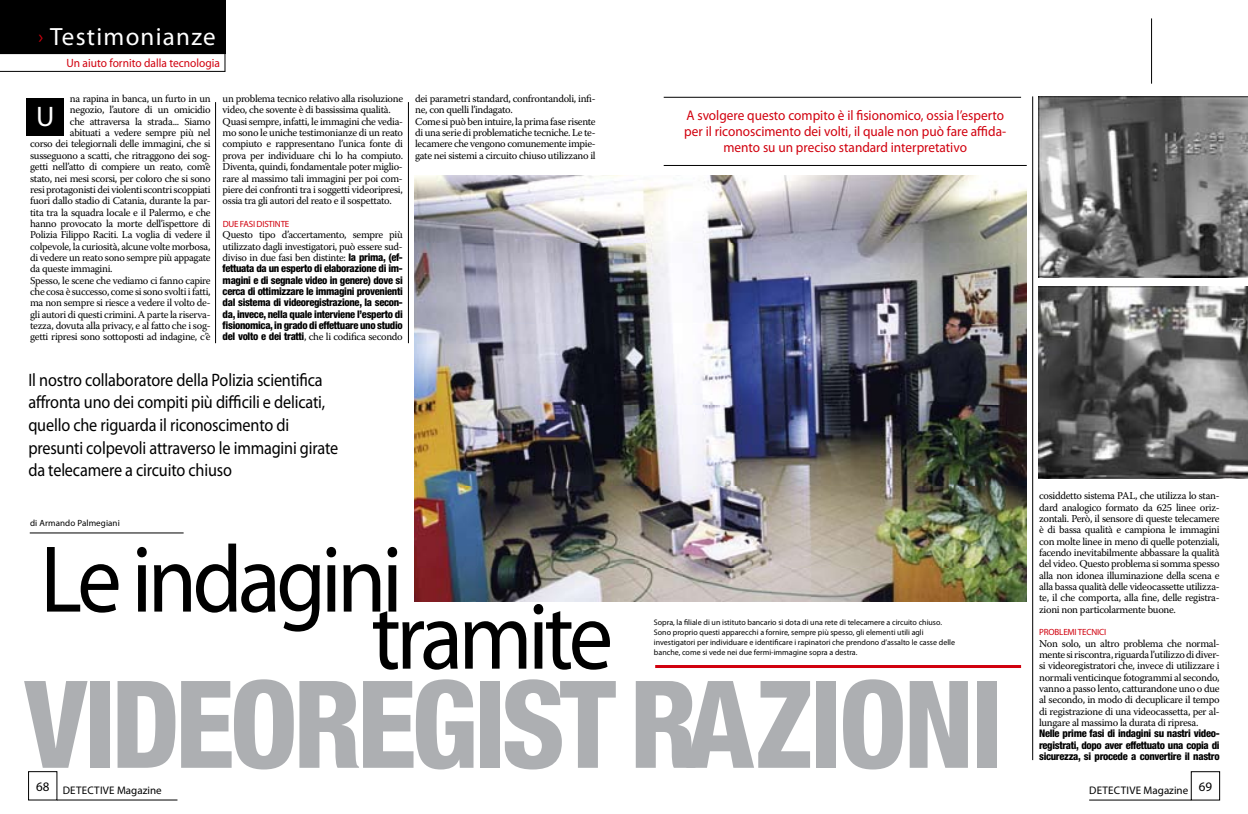
<style>
.page{position:relative;width:1248px;height:814px;background:#fff}
.page>*{position:absolute;margin:0;border:0;box-sizing:border-box;transform-origin:0 0}
.t1{font:800 condensed 121.4px "Helvetica Neue";letter-spacing:-.04em;color:#adafb2}
.t2{font:95.7px "Myriad Pro";letter-spacing:-.05em;color:#000;scale:.92 1}
.t3{font:28.3px "Myriad Pro";color:#fff}
.t4{font:25px "Myriad Pro";letter-spacing:.05em;color:#fff}
.t5{font:18px/22.7px "Myriad Pro";letter-spacing:-.01em;color:#000;scale:.9 1}
.t6{font:14px/16px "Myriad Pro";color:#d1010e;text-align:center;scale:.95 1}
.t7{font:12px "Myriad Pro";color:#d1010e;scale:.95 1}
.t8{font:11px "Myriad Pro";letter-spacing:.02em;color:#000}
.t9{font:10.5px/11.3px "Warnock Pro";letter-spacing:-.03em;color:#000;text-align:justify}
.t10{font:800 condensed 10.5px/11.3px "Helvetica Neue";letter-spacing:-.03em;color:#000;text-align:justify}
.t11{font:9px "Myriad Pro";letter-spacing:-.02em;color:#d1010e}
.t12{font:9px "Myriad Pro";letter-spacing:.01em;color:#000}
.t13{font:8px/10px "Myriad Pro";color:#000}
.s1{font-size:19px;color:#d1010e}
.s2{font-family:"Helvetica Neue";font-weight:800;font-stretch:condensed}
</style>
<div class="page">
<div style="left:28px;top:771px;width:29px;height:29px;border:1px solid #000"></div>
<hr style="left:57px;top:799px;width:120px;height:1px;background:#000">
<div style="left:0;top:0;width:225px;height:54px;background:#000"></div>
<hr style="left:224px;top:0;width:1px;height:72px;background:#000">
<hr style="left:0;top:71px;width:225px;height:1px;background:#000">
<div style="left:1190px;top:771px;width:29px;height:29px;border:1px solid #000"></div>
<hr style="left:1089px;top:799px;width:102px;height:1px;background:#000">
<img style="left:414px;top:176px;width:612px;height:425px">
<img style="left:1038px;top:97px;width:209px;height:181px">
<img style="left:1038px;top:286px;width:209px;height:192px">
<hr style="left:663px;top:97px;width:357px;height:1px;background:#000">
<hr style="left:663px;top:165px;width:363px;height:1px;background:#000">
<hr style="left:215px;top:102px;width:1px;height:241px;background:#000">
<hr style="left:1151px;top:18px;width:1px;height:66px;background:#000">
<hr style="left:1032px;top:96px;width:1px;height:664px;background:#000">
<hr style="left:408px;top:102px;width:1px;height:241px;background:#000">
<div style="left:26px;top:98px;width:38px;height:38px;background:#000"></div>
<hr style="left:655px;top:665px;width:365px;height:3px;background:#d1010e">
<hr style="left:30px;top:532px;width:154px;height:1px;background:#000">
<h3 class="t4" style="left:39px;top:22px;width:178px"><span class="s1">›</span> Testimonianze</h3>
<p class="t7" style="left:66px;top:56px;width:163px">Un aiuto fornito dalla tecnologia</p>
<p class="t9" style="left:70px;top:93px;width:142px">na rapina in banca, un furto in un</p>
<p class="t9" style="left:70px;top:104px;width:142px">negozio, l’autore di un omicidio</p>
<p class="t9" style="left:70px;top:115px;width:142px">che attraversa la strada... Siamo</p>
<p class="t9" style="left:70px;top:127px;width:142px">abituati a vedere sempre più nel</p>
<p class="t9" style="left:30px;top:138px;width:182px">corso dei telegiornali delle immagini, che si</p>
<p class="t9" style="left:30px;top:149px;width:182px">susseguono a scatti, che ritraggono dei sog-</p>
<p class="t9" style="left:30px;top:161px;width:182px">getti nell’atto di compiere un reato, com’è</p>
<p class="t9" style="left:30px;top:172px;width:182px">stato, nei mesi scorsi, per coloro che si sono</p>
<p class="t9" style="left:30px;top:183px;width:182px">resi protagonisti dei violenti scontri scoppiati</p>
<p class="t9" style="left:30px;top:195px;width:182px">fuori dallo stadio di Catania, durante la par-</p>
<p class="t9" style="left:30px;top:206px;width:182px">tita tra la squadra locale e il Palermo, e che</p>
<p class="t9" style="left:30px;top:217px;width:182px">hanno provocato la morte dell’ispettore di</p>
<p class="t9" style="left:30px;top:229px;width:182px">Polizia Filippo Raciti. La voglia di vedere il</p>
<p class="t9" style="left:30px;top:240px;width:182px">colpevole, la curiosità, alcune volte morbosa,</p>
<p class="t9" style="left:30px;top:252px;width:182px">di vedere un reato sono sempre più appagate</p>
<p class="t9" style="left:30px;top:263px;width:84px">da queste immagini.</p>
<p class="t9" style="left:30px;top:274px;width:182px">Spesso, le scene che vediamo ci fanno capire</p>
<p class="t9" style="left:30px;top:286px;width:182px">che cosa è successo, come si sono svolti i fatti,</p>
<p class="t9" style="left:30px;top:297px;width:182px">ma non sempre si riesce a vedere il volto de-</p>
<p class="t9" style="left:30px;top:308px;width:182px">gli autori di questi crimini. A parte la riserva-</p>
<p class="t9" style="left:30px;top:320px;width:182px">tezza, dovuta alla privacy, e al fatto che i sog-</p>
<p class="t9" style="left:30px;top:331px;width:182px">getti ripresi sono sottoposti ad indagine, c’è</p>
<h3 class="t3" style="left:36px;top:99px;width:20px">U</h3>
<p class="t9" style="left:223px;top:93px;width:182px;text-align:left">un problema tecnico relativo alla risoluzione video, che sovente è di bassissima qualità.<br>Quasi sempre, infatti, le immagini che vedia&shy;mo sono le uniche testimonianze di un reato compiuto e rappresentano l’unica fonte di prova per individuare chi lo ha compiuto.<br>Diventa, quindi, fondamentale poter miglio&shy;rare al massimo tali immagini per poi com&shy;piere dei confronti tra i soggetti videoripresi, ossia tra gli autori del reato e il sospettato.</p>
<p class="t11" style="left:223px;top:218px;width:68px">due fasi distinte</p>
<p class="t9" style="left:223px;top:229px;width:182px">Questo tipo d’accertamento, sempre più utilizzato dagli investigatori, può essere sud&shy;diviso in due fasi ben distinte: <span class="s2">la prima, (ef-</span></p>
<p class="t10" style="left:223px;top:263px;width:182px">fettuata da un esperto di elaborazione di im&shy;magini e di segnale video in genere) dove si cerca di ottimizzare le immagini provenienti dal sistema di videoregistrazione, la secon&shy;da, invece, nella quale interviene l’esperto di fisionomica, in grado di effettuare uno studio</p>
<p class="t9" style="left:223px;top:331px;width:182px"><span class="s2">del volto e dei tratti</span>, che li codifica secondo</p>
<h3 class="t5" style="left:28px;top:368px;width:346px">I l nostro collaboratore della Polizia scientifica affronta uno dei compiti più difficili e delicati, quello che riguarda il riconoscimento di presunti colpevoli attraverso le immagini girate da telecamere a circuito chiuso</h3>
<p class="t9" style="left:415px;top:93px;width:182px;text-align:left">dei parametri standard, confrontandoli, infi&shy;ne, con quelli l’indagato.<br>Come si può ben intuire, la prima fase risente di una serie di problematiche tecniche. Le te&shy;lecamere che vengono comunemente impie&shy;gate nei sistemi a circuito chiuso utilizzano il</p>
<h3 class="t6" style="left:684px;top:107px;width:340px">A svolgere questo compito è il fisionomico, ossia l’esperto per il riconoscimento dei volti, il quale non può fare affida&shy;mento su un preciso standard interpretativo</h3>
<p class="t12" style="left:30px;top:517px;width:91px">di Armando Palmegiani</p>
<h2 class="t2" style="left:40px;top:520px;width:395px">Le indagini</h2>
<h2 class="t2" style="left:371px;top:577px;width:264px">tramite</h2>
<p class="t13" style="left:654px;top:616px;width:303px">Sopra, la filiale di un istituto bancario si dota di una rete di telecamere a circuito chiuso.<br>Sono proprio questi apparecchi a fornire, sempre più spesso, gli elementi utili agli investigatori per individuare e identificare i rapinatori che prendono d’assalto le casse delle banche, come si vede nei due fermi-immagine sopra a destra.</p>
<h1 class="t1" style="left:24px;top:649px;width:981px">videoregist razioni</h1>
<p class="t8" style="left:36px;top:783px;width:127px"><sup>68</sup> detective Magazine</p>
<p class="t9" style="left:1039px;top:490px;width:182px">cosiddetto sistema PAL, che utilizza lo stan&shy;dard analogico formato da 625 linee oriz&shy;zontali. Però, il sensore di queste telecamere è di bassa qualità e campiona le immagini con molte linee in meno di quelle potenziali, facendo inevitabilmente abbassare la qualità del video. Questo problema si somma spesso alla non idonea illuminazione della scena e alla bassa qualità delle videocassette utilizza&shy;te, il che comporta, alla fine, delle registra&shy;zioni non particolarmente buone.</p>
<p class="t11" style="left:1039px;top:626px;width:69px">problemi tecnici</p>
<p class="t9" style="left:1039px;top:637px;width:182px">Non solo, un altro problema che normal&shy;mente si riscontra, riguarda l’utilizzo di diver&shy;si videoregistratori che, invece di utilizzare i normali venticinque fotogrammi al secondo, vanno a passo lento, catturandone uno o due al secondo, in modo di decuplicare il tempo di registrazione di una videocassetta, per al&shy;lungare al massimo la durata di ripresa.</p>
<p class="t10" style="left:1039px;top:727px;width:182px">Nelle prime fasi di indagini su nastri video&shy;registrati, dopo aver effettuato una copia di sicurezza, si procede a convertire il nastro</p>
<p class="t8" style="left:1089px;top:783px;width:124px">detective Magazine <sup>69</sup></p>
</div>
